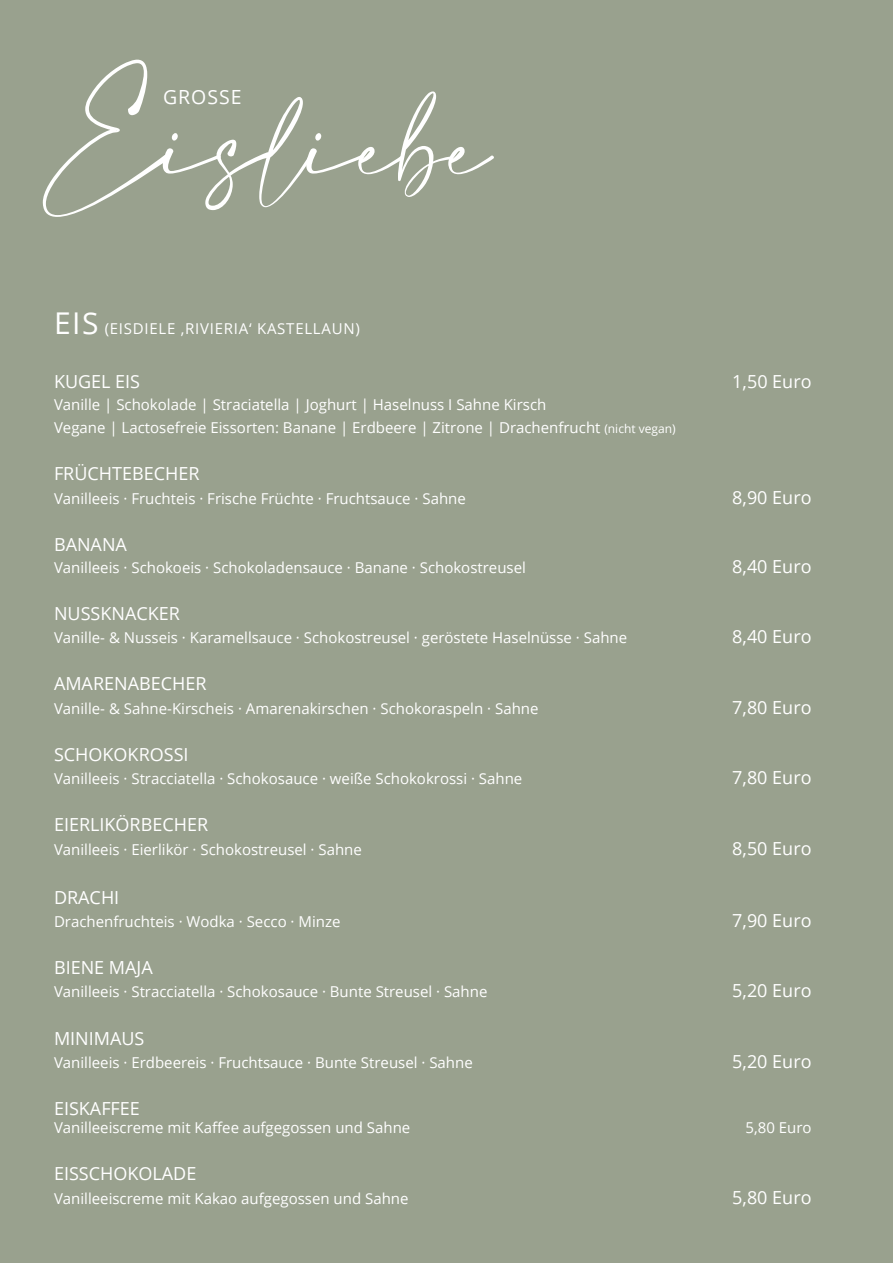
<style>
.page{position:relative;width:893px;height:1263px;background:#99a18e}
.page>*{position:absolute;margin:0;border:0;box-sizing:border-box;transform-origin:0 0}
.t1{font:80.1px "Amalfi Coast";color:#fff}
.t2{font:19.5px "Open Sans";letter-spacing:.05em;color:#fff}
.t3{font:18px "Open Sans";color:#fff}
.t4{font:15px/23.4px "Open Sans";color:#fff}
.t5{font:15px "Open Sans";letter-spacing:.05em;color:#fff}
.s1{font-size:30px}
.s2{font-size:12px}
</style>
<div class="page">
<h1 class="t1" style="left:54px;top:102px;width:438px">Eisliebe</h1>
<h2 class="t2" style="left:163px;top:84px;width:80px">GROSSE</h2>
<p class="t5" style="left:54px;top:319px;width:307px"><span class="s1">EIS</span> (EISDIELE ‚RIVIERIA‘ KASTELLAUN)</p>
<p class="t3" style="left:54px;top:369px;width:88px">KUGEL EIS</p>
<p class="t3" style="left:732px;top:369px;width:81px">1,50 Euro</p>
<p class="t4" style="left:54px;top:392px;width:623px">Vanille | Schokolade | Straciatella | Joghurt | Haselnuss I Sahne Kirsch<br>Vegane | Lactosefreie Eissorten: Banane | Erdbeere | Zitrone | Drachenfrucht <span class="s2">(nicht vegan)</span></p>
<p class="t3" style="left:54px;top:461px;width:147px">FRÜCHTEBECHER</p>
<p class="t4" style="left:54px;top:486px;width:413px">Vanilleeis · Fruchteis · Frische Früchte · Fruchtsauce · Sahne</p>
<p class="t3" style="left:732px;top:485px;width:81px">8,90 Euro</p>
<p class="t3" style="left:54px;top:532px;width:74px">BANANA</p>
<p class="t4" style="left:54px;top:555px;width:473px">Vanilleeis · Schokoeis · Schokoladensauce · Banane · Schokostreusel</p>
<p class="t3" style="left:732px;top:554px;width:81px">8,40 Euro</p>
<p class="t3" style="left:54px;top:601px;width:127px">NUSSKNACKER</p>
<p class="t4" style="left:54px;top:625px;width:575px">Vanille- &amp; Nusseis · Karamellsauce · Schokostreusel · geröstete Haselnüsse · Sahne</p>
<p class="t3" style="left:732px;top:624px;width:81px">8,40 Euro</p>
<p class="t3" style="left:54px;top:671px;width:154px">AMARENABECHER</p>
<p class="t4" style="left:54px;top:696px;width:486px">Vanille- &amp; Sahne-Kirscheis · Amarenakirschen · Schokoraspeln · Sahne</p>
<p class="t3" style="left:732px;top:695px;width:81px">7,80 Euro</p>
<p class="t3" style="left:54px;top:742px;width:136px">SCHOKOKROSSI</p>
<p class="t4" style="left:54px;top:766px;width:470px">Vanilleeis · Stracciatella · Schokosauce · weiße Schokokrossi · Sahne</p>
<p class="t3" style="left:732px;top:765px;width:81px">7,80 Euro</p>
<p class="t3" style="left:54px;top:812px;width:156px">EIERLIKÖRBECHER</p>
<p class="t4" style="left:54px;top:837px;width:309px">Vanilleeis · Eierlikör · Schokostreusel · Sahne</p>
<p class="t3" style="left:732px;top:836px;width:81px">8,50 Euro</p>
<p class="t3" style="left:54px;top:885px;width:67px">DRACHI</p>
<p class="t4" style="left:54px;top:909px;width:288px">Drachenfruchteis · Wodka · Secco · Minze</p>
<p class="t3" style="left:732px;top:908px;width:81px">7,90 Euro</p>
<p class="t3" style="left:54px;top:955px;width:100px">BIENE MAJA</p>
<p class="t4" style="left:54px;top:980px;width:435px">Vanilleeis · Stracciatella · Schokosauce · Bunte Streusel · Sahne</p>
<p class="t3" style="left:732px;top:978px;width:81px">5,20 Euro</p>
<p class="t3" style="left:54px;top:1026px;width:92px">MINIMAUS</p>
<p class="t4" style="left:54px;top:1050px;width:420px">Vanilleeis · Erdbeereis · Fruchtsauce · Bunte Streusel · Sahne</p>
<p class="t3" style="left:732px;top:1049px;width:81px">5,20 Euro</p>
<p class="t3" style="left:54px;top:1096px;width:87px">EISKAFFEE</p>
<p class="t4" style="left:54px;top:1115px;width:358px">Vanilleeiscreme mit Kaffee aufgegossen und Sahne</p>
<p class="t4" style="left:745px;top:1115px;width:68px">5,80 Euro</p>
<p class="t3" style="left:54px;top:1161px;width:144px">EISSCHOKOLADE</p>
<p class="t4" style="left:54px;top:1186px;width:356px">Vanilleeiscreme mit Kakao aufgegossen und Sahne</p>
<p class="t3" style="left:732px;top:1185px;width:81px">5,80 Euro</p>
</div>
